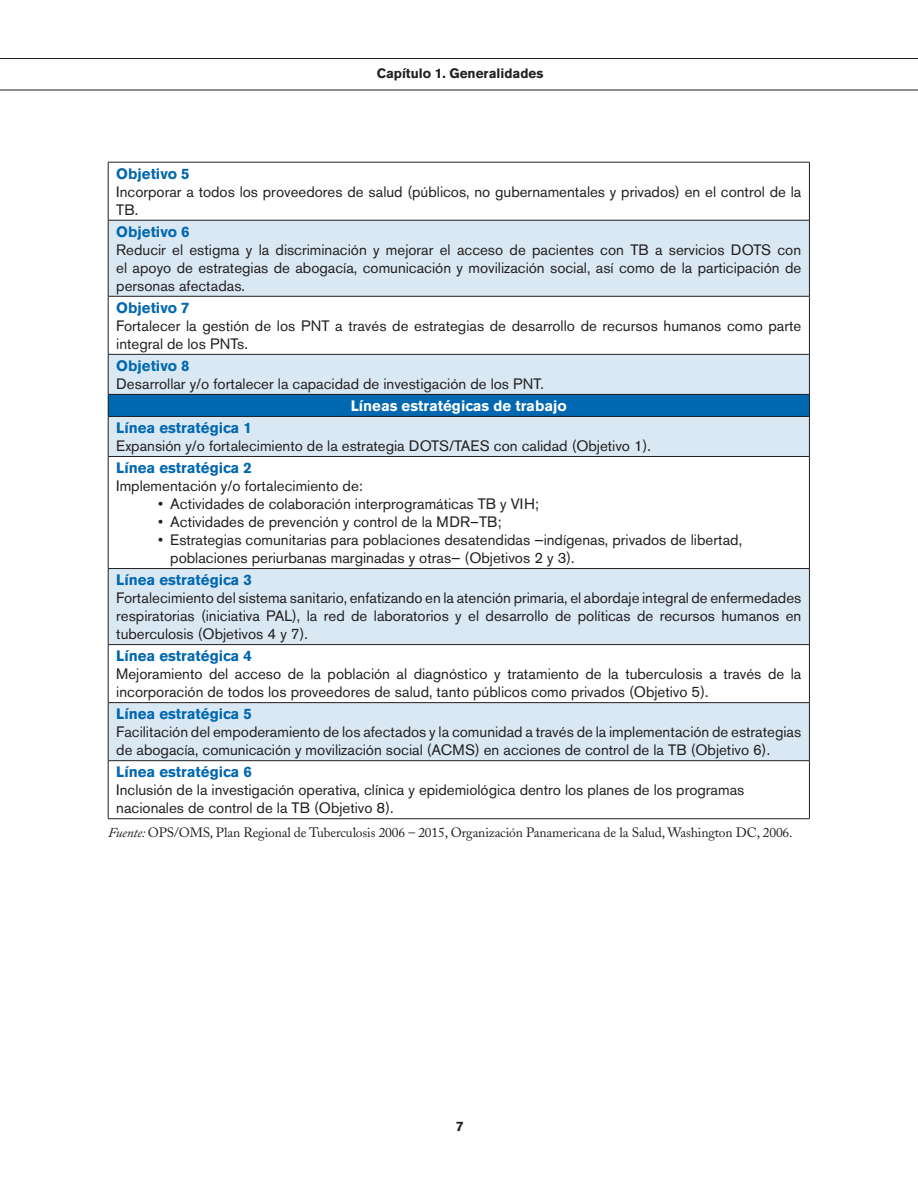
<style>
.page{position:relative;width:918px;height:1188px;background:#fff}
.page>*{position:absolute;margin:0;border:0;box-sizing:border-box;transform-origin:0 0}
.t1{font:15px/18px "Akzidenz Grotesk BE";color:#231f20}
.t2{font:700 15px "Akzidenz Grotesk BE";color:#0067b1}
.t3{font:700 15px "Akzidenz Grotesk BE";color:#fff}
.t4{font:13.5px "Adobe Caslon";letter-spacing:-.01em;color:#231f20}
.t5{font:700 13.5px "Akzidenz Grotesk BE";color:#231f20}
.s1{font-style:italic}
</style>
<div class="page">
<svg style="left:0;top:58px;width:918px;height:32px"></svg>
<svg style="left:109px;top:221px;width:700px;height:539px;fill:#d9e8f3"></svg>
<div style="left:108px;top:394px;width:701px;height:22px;background:#0067b1"></div>
<hr style="left:108px;top:162px;width:702px;height:1px;background:#231f20">
<hr style="left:108px;top:162px;width:1px;height:58px;background:#231f20">
<hr style="left:809px;top:162px;width:1px;height:58px;background:#231f20">
<hr style="left:108px;top:220px;width:702px;height:1px;background:#231f20">
<hr style="left:108px;top:220px;width:1px;height:76px;background:#231f20">
<hr style="left:809px;top:220px;width:1px;height:76px;background:#231f20">
<hr style="left:108px;top:296px;width:702px;height:1px;background:#231f20">
<hr style="left:108px;top:296px;width:1px;height:58px;background:#231f20">
<hr style="left:809px;top:296px;width:1px;height:58px;background:#231f20">
<hr style="left:108px;top:354px;width:702px;height:1px;background:#231f20">
<hr style="left:108px;top:355px;width:1px;height:39px;background:#231f20">
<hr style="left:809px;top:355px;width:1px;height:39px;background:#231f20">
<hr style="left:108px;top:394px;width:702px;height:1px;background:#231f20">
<svg style="left:108px;top:395px;width:1px;height:21px"></svg>
<svg style="left:809px;top:395px;width:1px;height:21px"></svg>
<hr style="left:108px;top:416px;width:702px;height:1px;background:#231f20">
<hr style="left:108px;top:417px;width:1px;height:39px;background:#231f20">
<hr style="left:809px;top:417px;width:1px;height:39px;background:#231f20">
<hr style="left:108px;top:456px;width:702px;height:1px;background:#231f20">
<hr style="left:108px;top:457px;width:1px;height:111px;background:#231f20">
<hr style="left:809px;top:457px;width:1px;height:111px;background:#231f20">
<hr style="left:108px;top:568px;width:702px;height:1px;background:#231f20">
<hr style="left:108px;top:569px;width:1px;height:75px;background:#231f20">
<hr style="left:809px;top:569px;width:1px;height:75px;background:#231f20">
<hr style="left:108px;top:644px;width:702px;height:1px;background:#231f20">
<hr style="left:108px;top:645px;width:1px;height:57px;background:#231f20">
<hr style="left:809px;top:645px;width:1px;height:57px;background:#231f20">
<hr style="left:108px;top:702px;width:702px;height:1px;background:#231f20">
<hr style="left:108px;top:703px;width:1px;height:57px;background:#231f20">
<hr style="left:809px;top:703px;width:1px;height:57px;background:#231f20">
<hr style="left:108px;top:760px;width:702px;height:1px;background:#231f20">
<hr style="left:108px;top:761px;width:1px;height:58px;background:#231f20">
<hr style="left:809px;top:761px;width:1px;height:58px;background:#231f20">
<hr style="left:108px;top:818px;width:702px;height:1px;background:#231f20">
<p class="t5" style="left:377px;top:65px;width:168px">Capítulo 1. Generalidades</p>
<p class="t2" style="left:116px;top:165px;width:75px">Objetivo 5</p>
<p class="t1" style="left:116px;top:183px;width:687px">Incorporar a todos los proveedores de salud (públicos, no gubernamentales y privados) en el control de la<br>TB.</p>
<p class="t2" style="left:116px;top:223px;width:75px">Objetivo 6</p>
<p class="t1" style="left:116px;top:241px;width:687px;text-align:justify">Reducir el estigma y la discriminación y mejorar el acceso de pacientes con TB a servicios DOTS con el apoyo de estrategias de abogacía, comunicación y movilización social, así como de la participación de personas afectadas.</p>
<p class="t2" style="left:116px;top:299px;width:75px">Objetivo 7</p>
<p class="t1" style="left:116px;top:317px;width:687px">Fortalecer la gestión de los PNT a través de estrategias de desarrollo de recursos humanos como parte integral de los PNTs.</p>
<p class="t2" style="left:116px;top:357px;width:75px">Objetivo 8</p>
<p class="t1" style="left:116px;top:375px;width:429px">Desarrollar y/o fortalecer la capacidad de investigación de los PNT.</p>
<p class="t3" style="left:351px;top:397px;width:218px">Líneas estratégicas de trabajo</p>
<p class="t2" style="left:116px;top:419px;width:137px">Línea estratégica 1</p>
<p class="t1" style="left:116px;top:437px;width:536px">Expansión y/o fortalecimiento de la estrategia DOTS/TAES con calidad (Objetivo 1).</p>
<p class="t2" style="left:116px;top:459px;width:137px">Línea estratégica 2</p>
<p class="t1" style="left:116px;top:477px;width:248px">Implementación y/o fortalecimiento de:</p>
<p class="t1" style="left:158px;top:495px;width:382px">• Actividades de colaboración interprogramáticas TB y VIH;</p>
<p class="t1" style="left:158px;top:513px;width:345px">• Actividades de prevención y control de la MDR–TB;</p>
<p class="t1" style="left:170px;top:531px;width:573px;text-indent:-12px">• Estrategias comunitarias para poblaciones desatendidas —indígenas, privados de libertad, poblaciones periurbanas marginadas y otras— (Objetivos 2 y 3).</p>
<p class="t2" style="left:116px;top:571px;width:137px">Línea estratégica 3</p>
<p class="t1" style="left:116px;top:589px;width:687px;text-align:justify">Fortalecimiento del sistema sanitario, enfatizando en la atención primaria, el abordaje integral de enfermedades respiratorias (iniciativa PAL), la red de laboratorios y el desarrollo de políticas de recursos humanos en tuberculosis (Objetivos 4 y 7).</p>
<p class="t2" style="left:116px;top:647px;width:137px">Línea estratégica 4</p>
<p class="t1" style="left:116px;top:665px;width:687px">Mejoramiento del acceso de la población al diagnóstico y tratamiento de la tuberculosis a través de la incorporación de todos los proveedores de salud, tanto públicos como privados (Objetivo 5).</p>
<p class="t2" style="left:116px;top:705px;width:137px">Línea estratégica 5</p>
<p class="t1" style="left:116px;top:723px;width:686px">Facilitación del empoderamiento de los afectados y la comunidad a través de la implementación de estrategias de abogacía, comunicación y movilización social (ACMS) en acciones de control de la TB (Objetivo 6).</p>
<p class="t2" style="left:116px;top:763px;width:137px">Línea estratégica 6</p>
<p class="t1" style="left:116px;top:781px;width:630px">Inclusión de la investigación operativa, clínica y epidemiológica dentro los planes de los programas nacionales de control de la TB (Objetivo 8).</p>
<p class="t4" style="left:108px;top:824px;width:686px"><span class="s1">Fuente:</span> OPS/OMS, Plan Regional de Tuberculosis 2006 – 2015, Organización Panamericana de la Salud, Washington DC, 2006.</p>
<p class="t5" style="left:456px;top:1118px;width:9px">7</p>
</div>
